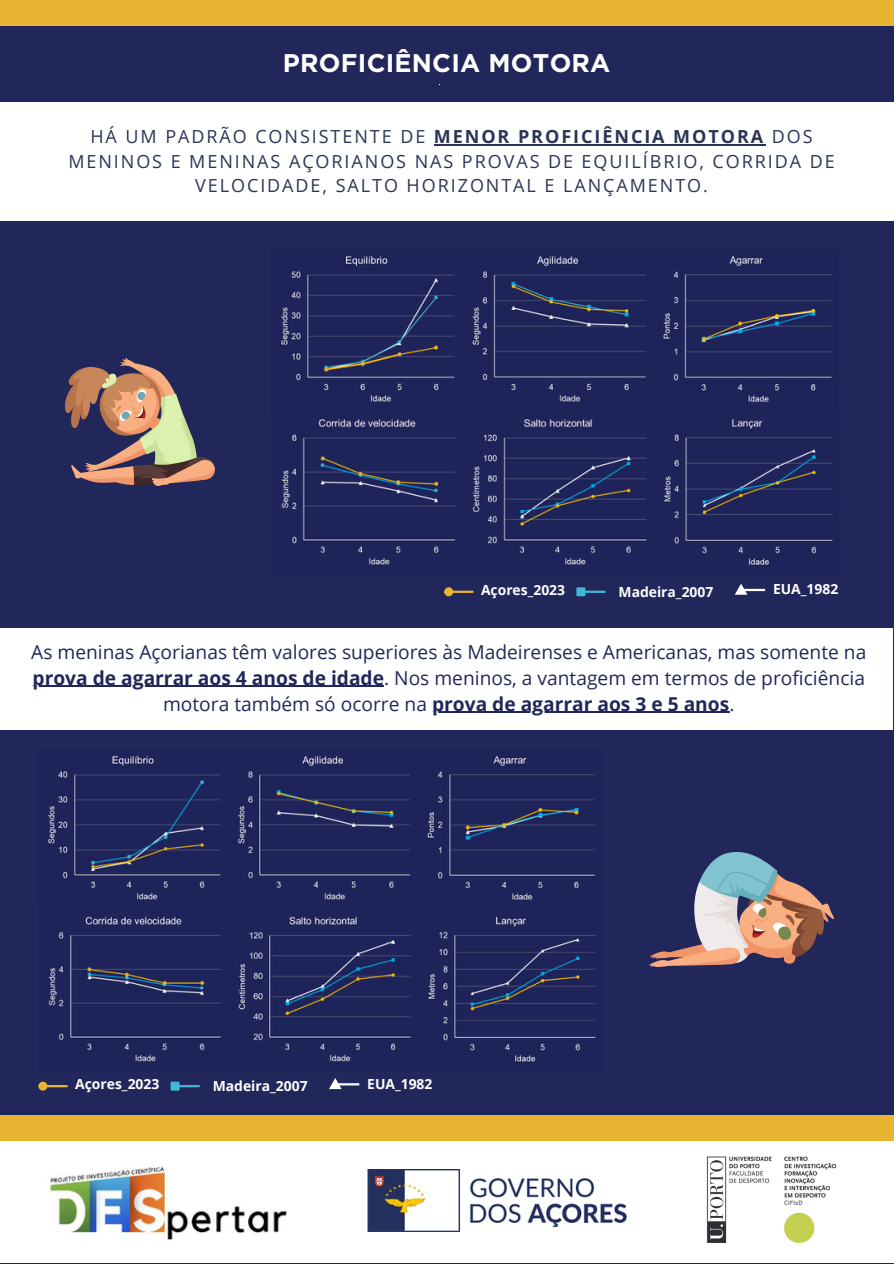
<style>
.page{position:relative;width:894px;height:1264px;background:#fff}
.page>*{position:absolute;margin:0;border:0;box-sizing:border-box;transform-origin:0 0}
.t1{font:700 25.5px "Gotham";letter-spacing:.01em;color:#fff}
.t2{font:19.2px/25.8px "Open Sans";color:#22275b;text-align:center}
.t3{font:18px/24.8px "Open Sans";letter-spacing:.11em;color:#2a3457;text-align:center}
.t4{font:700 13.95px "Open Sans";color:#fff}
.s1{font-weight:700}
</style>
<div class="page">
<div style="left:0;top:0;width:893px;height:1263px;background:#22275b"></div>
<div style="left:0;top:1137px;width:893px;height:126px;background:#fff"></div>
<img style="left:706px;top:1156px;width:130px;height:87px">
<img style="left:368px;top:1169px;width:258px;height:62px">
<img style="left:49px;top:1166px;width:238px;height:74px">
<div style="left:0;top:102px;width:893px;height:118px;background:#fff"></div>
<div style="left:0;top:0;width:893px;height:26px;background:#e7b532"></div>
<div style="left:0;top:1115px;width:893px;height:25px;background:#e7b532"></div>
<img style="left:65px;top:358px;width:149px;height:127px">
<div style="left:0;top:628px;width:892px;height:101px;background:#fff"></div>
<img style="left:48px;top:756px;width:548px;height:307px">
<img style="left:280px;top:256px;width:553px;height:310px">
<img style="left:649px;top:853px;width:184px;height:113px">
<hr style="left:434px;top:144px;width:331px;height:1px;background:#2a3457">
<hr style="left:452px;top:590px;width:21px;height:3px;background:#e7b532">
<div style="left:445px;top:588px;width:7px;height:7px;background:#e7b532;border-radius:50%"></div>
<div style="left:444px;top:587px;width:9px;height:9px;border:2px solid #e7b532;border-radius:50%"></div>
<hr style="left:584px;top:590px;width:21px;height:3px;background:#41b8d5">
<div style="left:577px;top:588px;width:7px;height:7px;background:#41b8d5"></div>
<div style="left:576px;top:587px;width:9px;height:9px;border:2px solid #41b8d5"></div>
<hr style="left:740px;top:589px;width:24px;height:2px;background:#fff">
<svg style="left:735px;top:583px;width:12px;height:11px"></svg>
<hr style="left:47px;top:1085px;width:21px;height:2px;background:#e7b532">
<div style="left:40px;top:1082px;width:6px;height:7px;background:#e7b532;border-radius:50%"></div>
<div style="left:38px;top:1081px;width:9px;height:9px;border:2px solid #e7b532;border-radius:50%"></div>
<hr style="left:179px;top:1085px;width:21px;height:2px;background:#41b8d5">
<div style="left:172px;top:1082px;width:6px;height:7px;background:#41b8d5"></div>
<div style="left:170px;top:1081px;width:9px;height:9px;border:2px solid #41b8d5"></div>
<hr style="left:335px;top:1083px;width:24px;height:2px;background:#fff">
<svg style="left:329px;top:1078px;width:12px;height:11px"></svg>
<hr style="left:32px;top:686px;width:352px;height:1px;background:#22275b">
<hr style="left:432px;top:711px;width:297px;height:2px;background:#22275b">
<p class="t1" style="left:283px;top:48px;width:329px">PROFICIÊNCIA MOTORA</p>
<h3 class="t3" style="left:68px;top:124px;width:767px">HÁ UM PADRÃO CONSISTENTE DE <span class="s1">MENOR PROFICIÊNCIA MOTORA</span> DOS<br>MENINOS E MENINAS AÇORIANOS NAS PROVAS DE EQUILÍBRIO, CORRIDA DE<br>VELOCIDADE, SALTO HORIZONTAL E LANÇAMENTO.</h3>
<p class="t4" style="left:481px;top:580px;width:86px">Açores_2023</p>
<p class="t4" style="left:618px;top:582px;width:96px">Madeira_2007</p>
<p class="t4" style="left:772px;top:579px;width:67px">EUA_1982</p>
<p class="t2" style="left:31px;top:638px;width:836px">As meninas Açorianas têm valores superiores às Madeirenses e Americanas, mas somente na <span class="s1">prova de agarrar aos 4 anos de idade</span>. Nos meninos, a vantagem em termos de proficiência motora também só ocorre na <span class="s1">prova de agarrar aos 3 e 5 anos</span>.</p>
<h4 class="t4" style="left:75px;top:1074px;width:86px">Açores_2023</h4>
<p class="t4" style="left:213px;top:1076px;width:96px">Madeira_2007</p>
<p class="t4" style="left:367px;top:1073px;width:67px">EUA_1982</p>
</div>
